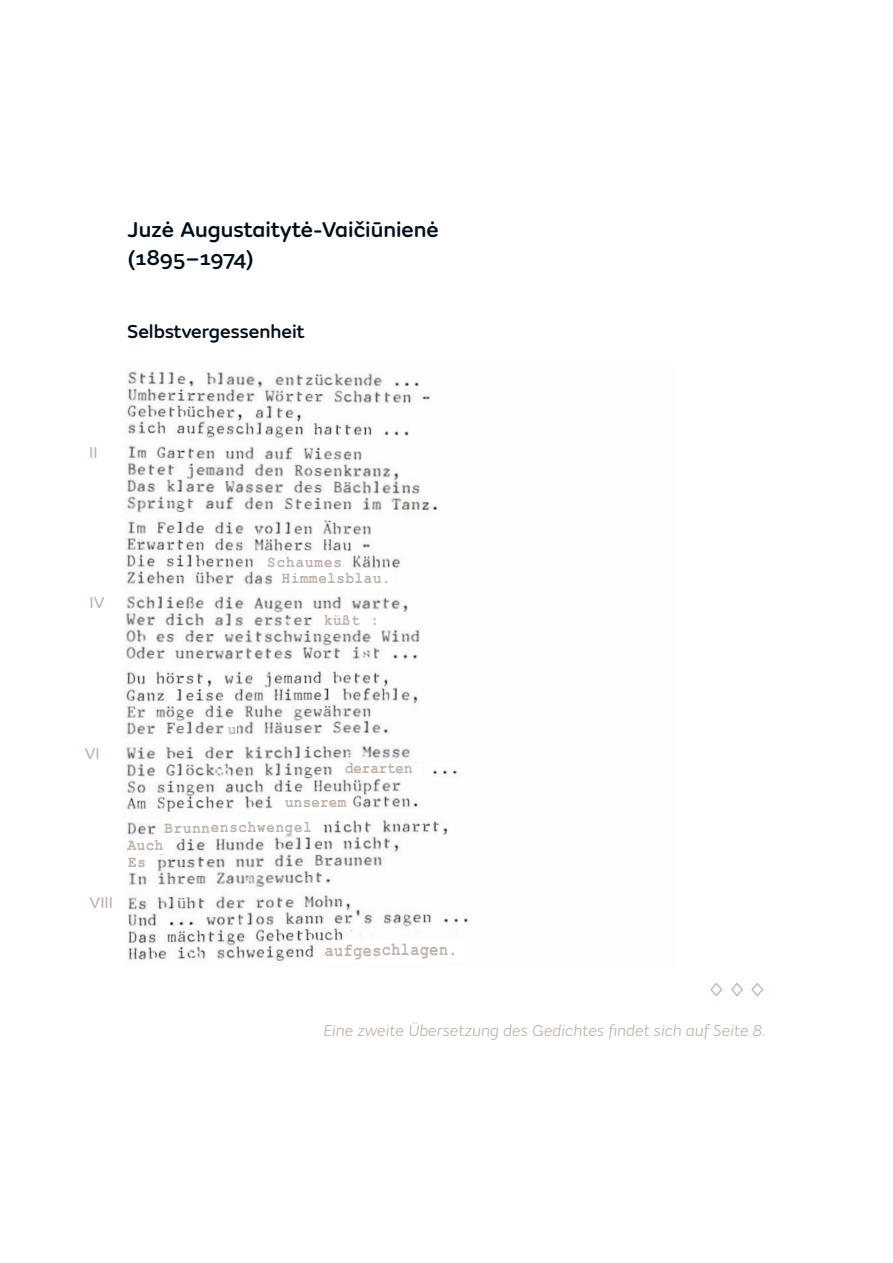
<style>
.page{position:relative;width:893px;height:1263px;background:#fff}
.page>*{position:absolute;margin:0;border:0;box-sizing:border-box;transform-origin:0 0}
.t1{font:500 22.5px/28.2px "FS Aldrin";color:#000f1c}
.t2{font:500 19.5px "FS Aldrin";color:#000f1c}
.t3{font:700 18.75px "Courier New";letter-spacing:.025em;color:#bdb1a9;scale:.8 1}
.t4{font:italic 300 16.5px "FS Aldrin";color:#bdb1a9}
.t5{font:700 16.5px "Courier New";letter-spacing:.05em;color:#bdb1a9;scale:.85 1}
.t6{font:16.5px "FS Aldrin";color:#bdb1a9}
.t7{font:700 16.5px "Courier New";color:#bdb1a9;scale:.85 1}
.t8{font:700 16.5px "Courier New";letter-spacing:.075em;color:#bdb1a9;scale:.85 1}
.t9{font:700 16.5px "Courier New";letter-spacing:.025em;color:#bdb1a9;scale:.85 1}
.t10{font:15px "Adobe Myungjo Std Medium KS Cms UHC H";color:#bdb1a9}
</style>
<div class="page">
<img style="left:125px;top:371px;width:344px;height:591px">
<div style="left:227px;top:723px;width:9px;height:15px;background:#fff"></div>
<div style="left:335px;top:763px;width:87px;height:14px;background:#fff"></div>
<div style="left:280px;top:571px;width:113px;height:18px;background:#fff"></div>
<div style="left:319px;top:613px;width:65px;height:17px;background:#fff"></div>
<div style="left:261px;top:555px;width:87px;height:16px;background:#fff"></div>
<div style="left:280px;top:796px;width:71px;height:16px;background:#fff"></div>
<div style="left:120px;top:856px;width:34px;height:16px;background:#fff"></div>
<svg style="left:164px;top:817px;width:155px;height:19px"></svg>
<div style="left:128px;top:839px;width:43px;height:15px;background:#fff"></div>
<svg style="left:325px;top:939px;width:141px;height:23px"></svg>
<h1 class="t1" style="left:127px;top:217px;width:313px">Juzė Augustaitytė-Vaičiūnienė (1895–1974)</h1>
<p class="t2" style="left:127px;top:324px;width:179px">Selbstvergessenheit</p>
<p class="t6" style="left:89px;top:446px;width:10px">II</p>
<p class="t6" style="left:90px;top:597px;width:17px">IV</p>
<p class="t8" style="left:267px;top:553px;width:89px">Schaumes</p>
<p class="t5" style="left:282px;top:570px;width:129px">Himmelsblau.</p>
<p class="t5" style="left:324px;top:611px;width:66px">küßt :</p>
<p class="t6" style="left:85px;top:747px;width:17px">VI</p>
<p class="t6" style="left:90px;top:896px;width:25px">VIII</p>
<p class="t5" style="left:228px;top:720px;width:11px">u</p>
<p class="t7" style="left:345px;top:760px;width:81px">derarten</p>
<p class="t9" style="left:285px;top:793px;width:73px">unserem</p>
<p class="t5" style="left:165px;top:818px;width:175px">Brunnenschwengel</p>
<p class="t5" style="left:128px;top:836px;width:43px">Auch</p>
<p class="t5" style="left:128px;top:854px;width:23px">Es</p>
<p class="t3" style="left:325px;top:940px;width:168px">aufgeschlagen.</p>
<p class="t10" style="left:709px;top:984px;width:57px">◊ ◊ ◊</p>
<p class="t4" style="left:323px;top:1024px;width:443px">Eine zweite Übersetzung des Gedichtes findet sich auf Seite 8.</p>
</div>
